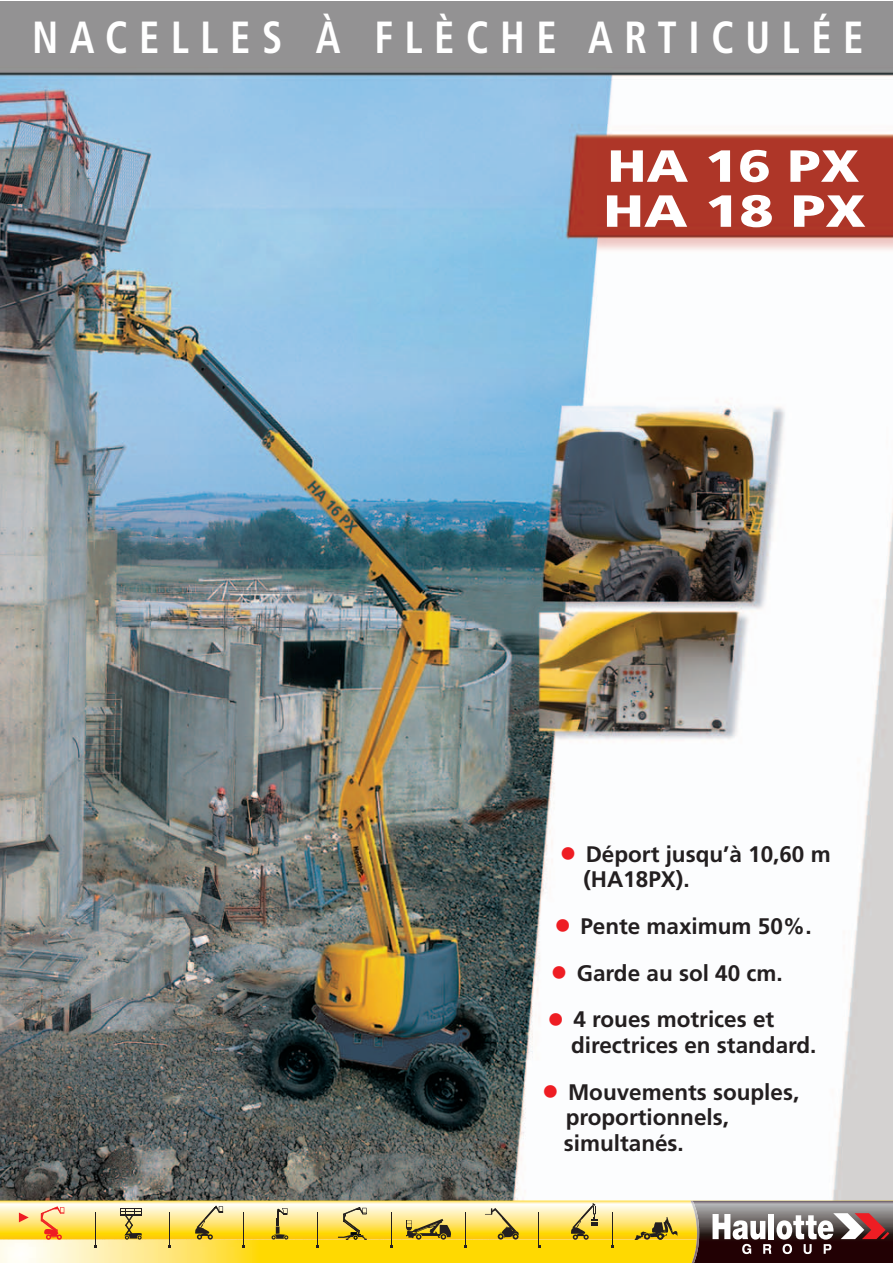
<style>
.page{position:relative;width:893px;height:1263px;background:#fff}
.page>*{position:absolute;margin:0;border:0;box-sizing:border-box;transform-origin:0 0}
.t1{font:700 condensed 45px "Frutiger";letter-spacing:.285em;color:#fff;scale:.9 1}
.t2{font:900 45px/45px "Frutiger";color:#fff;scale:1.2 1}
.t3{font:700 22.5px/25.5px "Frutiger";color:#231f20}
.s1{font-weight:400;font-stretch:condensed;font-size:36px;color:#ee1d23}
</style>
<div class="page">
<img style="left:0;top:1px;width:893px;height:1199px">
<img style="left:0;top:1239px;width:690px;height:24px">
<img style="left:0;top:1200px;width:893px;height:39px">
<hr style="left:96px;top:1212px;width:1px;height:34px;background:#231f20">
<hr style="left:169px;top:1212px;width:1px;height:34px;background:#231f20">
<hr style="left:243px;top:1212px;width:1px;height:34px;background:#231f20">
<hr style="left:317px;top:1212px;width:1px;height:34px;background:#231f20">
<hr style="left:391px;top:1212px;width:1px;height:34px;background:#231f20">
<hr style="left:539px;top:1212px;width:1px;height:34px;background:#231f20">
<hr style="left:613px;top:1212px;width:1px;height:34px;background:#231f20">
<svg style="left:634px;top:1217px;width:44px;height:23px"></svg>
<hr style="left:465px;top:1212px;width:1px;height:34px;background:#231f20">
<svg style="left:406px;top:1219px;width:45px;height:20px"></svg>
<svg style="left:338px;top:1207px;width:29px;height:33px"></svg>
<svg style="left:272px;top:1208px;width:16px;height:31px"></svg>
<svg style="left:195px;top:1205px;width:28px;height:34px"></svg>
<svg style="left:120px;top:1208px;width:22px;height:31px"></svg>
<svg style="left:485px;top:1208px;width:34px;height:31px"></svg>
<svg style="left:570px;top:1203px;width:28px;height:37px"></svg>
<svg style="left:41px;top:1206px;width:23px;height:34px"></svg>
<svg style="left:19px;top:1212px;width:10px;height:10px"></svg>
<img style="left:698px;top:1201px;width:195px;height:62px">
<img style="left:690px;top:1201px;width:8px;height:62px">
<svg style="left:712px;top:1213px;width:177px;height:41px"></svg>
<h1 class="t1" style="left:32px;top:20px;width:925px">NACELLES À FLÈCHE ARTICULÉE</h1>
<h1 class="t2" style="left:603px;top:147px;width:220px">HA 16 PX<br>HA 18 PX</h1>
<p class="t3" style="left:583px;top:843px;width:249px;text-indent:-24px"><span class="s1">•</span> Déport jusqu’à 10,60 m (HA18PX).</p>
<p class="t3" style="left:554px;top:915px;width:259px"><span class="s1">•</span> Pente maximum 50%.</p>
<p class="t3" style="left:550px;top:962px;width:234px"><span class="s1">•</span> Garde au sol 40 cm.</p>
<p class="t3" style="left:571px;top:1008px;width:247px;text-indent:-24px"><span class="s1">•</span> 4 roues motrices et directrices en standard.</p>
<p class="t3" style="left:564px;top:1081px;width:237px;text-indent:-22px"><span class="s1">•</span> Mouvements souples, proportionnels, simultanés.</p>
</div>
